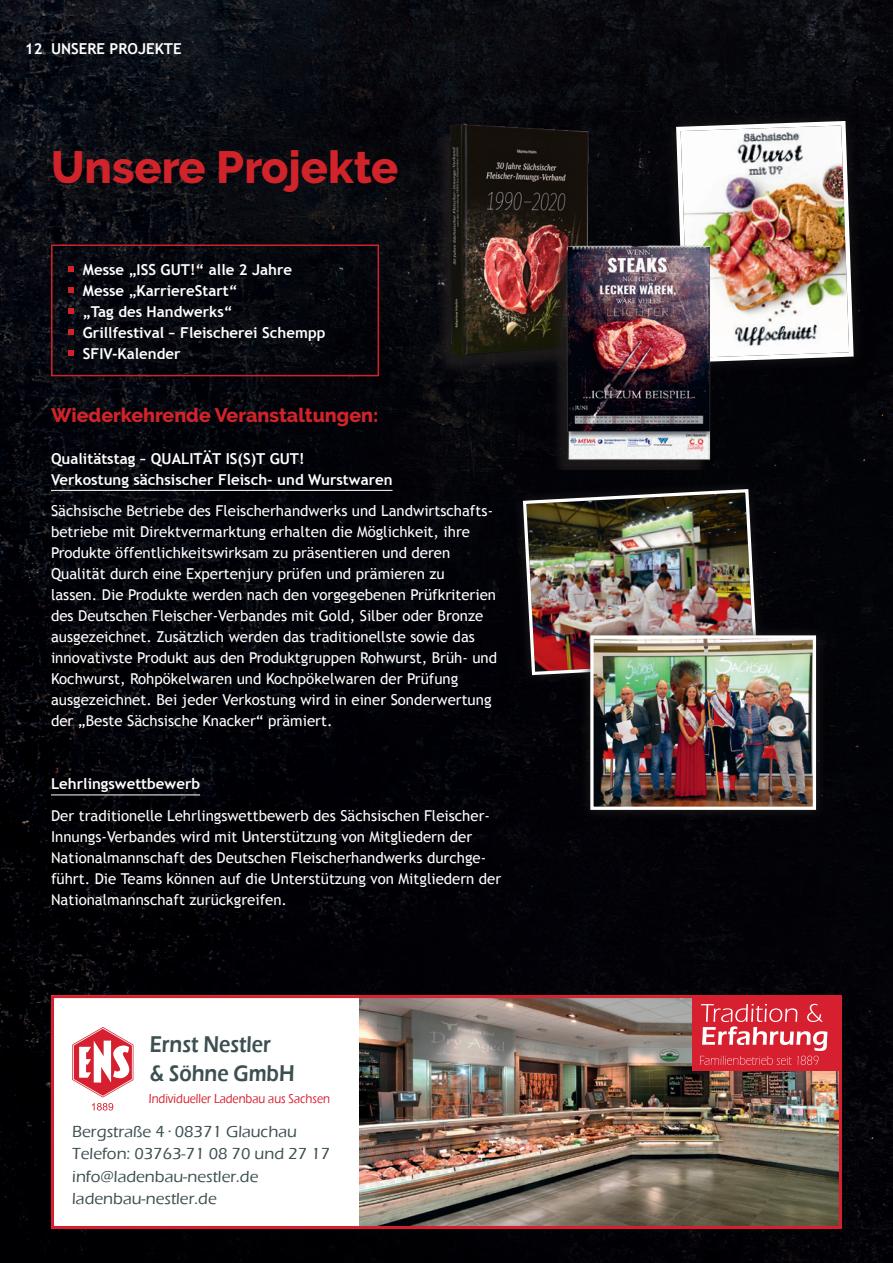
<style>
.page{position:relative;width:893px;height:1263px;background:#fff}
.page>*{position:absolute;margin:0;border:0;box-sizing:border-box;transform-origin:0 0}
.Head{font:800 45px "Raleway";color:#d1232a}
.t1{font:600 23.55px/28.2px "Eras ITC";color:#3d4f51;scale:.85 1}
.Zwischenhead_rot{font:800 19.5px "Raleway";color:#d1232a}
.t2{font:500 16.5px/22.5px "Eras ITC";color:#3d4f51}
.copy{font:15px/21px "Trebuchet MS";color:#fff}
.Zwischenhead{font:700 15px/21px "Trebuchet MS";color:#fff}
.copy-2{font:700 15px "Trebuchet MS";color:#fff}
.t3{font:500 13.5px "Eras ITC";color:#d61f2f;scale:.85 1}
</style>
<div class="page">
<img style="left:0;top:0;width:893px;height:1263px">
<hr style="left:51px;top:490px;width:342px;height:1px;background:#fff">
<hr style="left:51px;top:795px;width:149px;height:1px;background:#fff">
<svg style="left:68px;top:266px;width:5px;height:6px"></svg>
<svg style="left:68px;top:287px;width:5px;height:5px"></svg>
<svg style="left:68px;top:308px;width:5px;height:6px"></svg>
<svg style="left:68px;top:329px;width:5px;height:5px"></svg>
<svg style="left:68px;top:350px;width:5px;height:6px"></svg>
<div style="left:51px;top:995px;width:791px;height:234px;background:#fff"></div>
<svg style="left:92px;top:1103px;width:21px;height:7px"></svg>
<svg style="left:72px;top:1027px;width:61px;height:70px"></svg>
<img style="left:359px;top:999px;width:479px;height:226px">
<div style="left:692px;top:995px;width:150px;height:76px;background:#d61f2f"></div>
<svg style="left:700px;top:1004px;width:127px;height:61px"></svg>
<div style="left:51px;top:995px;width:791px;height:234px;border:3px solid #d61f2f"></div>
<div style="left:51px;top:244px;width:328px;height:132px;border:2px solid #d1232a"></div>
<div style="left:511px;top:478px;width:258px;height:208px;background:#020308"></div>
<img style="left:521px;top:487px;width:238px;height:190px">
<div style="left:661px;top:106px;width:208px;height:271px;background:#050509"></div>
<img style="left:674px;top:119px;width:182px;height:246px">
<div style="left:579px;top:624px;width:248px;height:197px;background:#231f20;opacity:.95"></div>
<img style="left:589px;top:634px;width:229px;height:177px">
<img style="left:428px;top:115px;width:172px;height:259px">
<img style="left:549px;top:240px;width:171px;height:229px">
<p class="Zwischenhead" style="left:25px;top:38px;width:19px">12</p>
<p class="Zwischenhead" style="left:51px;top:38px;width:132px">UNSERE PROJEKTE</p>
<p class="Head" style="left:51px;top:141px;width:349px">Unsere Projekte</p>
<p class="copy-2" style="left:83px;top:260px;width:211px">Messe „ISS GUT!“ alle 2 Jahre</p>
<p class="copy-2" style="left:83px;top:281px;width:156px">Messe „KarriereStart“</p>
<p class="copy-2" style="left:83px;top:302px;width:151px">„Tag des Handwerks“</p>
<p class="copy-2" style="left:83px;top:323px;width:244px">Grillfestival – Fleischerei Schempp</p>
<p class="copy-2" style="left:83px;top:344px;width:99px">SFIV-Kalender</p>
<p class="Zwischenhead_rot" style="left:51px;top:404px;width:329px">Wiederkehrende Veranstaltungen:</p>
<p class="Zwischenhead" style="left:51px;top:448px;width:343px">Qualitätstag – QUALITÄT IS(S)T GUT!<br>Verkostung sächsischer Fleisch- und Wurstwaren</p>
<p class="copy" style="left:51px;top:500px;width:448px">Sächsische Betriebe des Fleischerhandwerks und Landwirtschafts&shy;betriebe mit Direktvermarktung erhalten die Möglichkeit, ihre Produkte öffentlichkeitswirksam zu präsentieren und deren Qualität durch eine Expertenjury prüfen und prämieren zu<br>lassen. Die Produkte werden nach den vorgegebenen Prüfkriterien des Deutschen Fleischer-Verbandes mit Gold, Silber oder Bronze ausgezeichnet. Zusätzlich werden das traditionellste sowie das innovativste Produkt aus den Produktgruppen Rohwurst, Brüh- und Kochwurst, Rohpökelwaren und Kochpökelwaren der Prüfung ausgezeichnet. Bei jeder Verkostung wird in einer Sonderwertung der „Beste Sächsische Knacker“ prämiert.</p>
<p class="Zwischenhead" style="left:51px;top:773px;width:151px">Lehrlingswettbewerb</p>
<p class="copy" style="left:51px;top:805px;width:452px">Der traditionelle Lehrlingswettbewerb des Sächsischen Fleischer-Innungs-Verbandes wird mit Unterstützung von Mitgliedern der Nationalmannschaft des Deutschen Fleischerhandwerks durchge&shy;führt. Die Teams können auf die Unterstützung von Mitgliedern der Nationalmannschaft zurückgreifen.</p>
<p class="t1" style="left:150px;top:1031px;width:172px">Ernst Nestler<br>&amp; Söhne GmbH</p>
<p class="t3" style="left:149px;top:1091px;width:215px">Individueller Ladenbau aus Sachsen</p>
<p class="t2" style="left:72px;top:1120px;width:259px">Bergstraße 4 · 08371 Glauchau<br>Telefon: 03763-71 08 70 und 27 17 info@ladenbau-nestler.de ladenbau-nestler.de</p>
</div>
